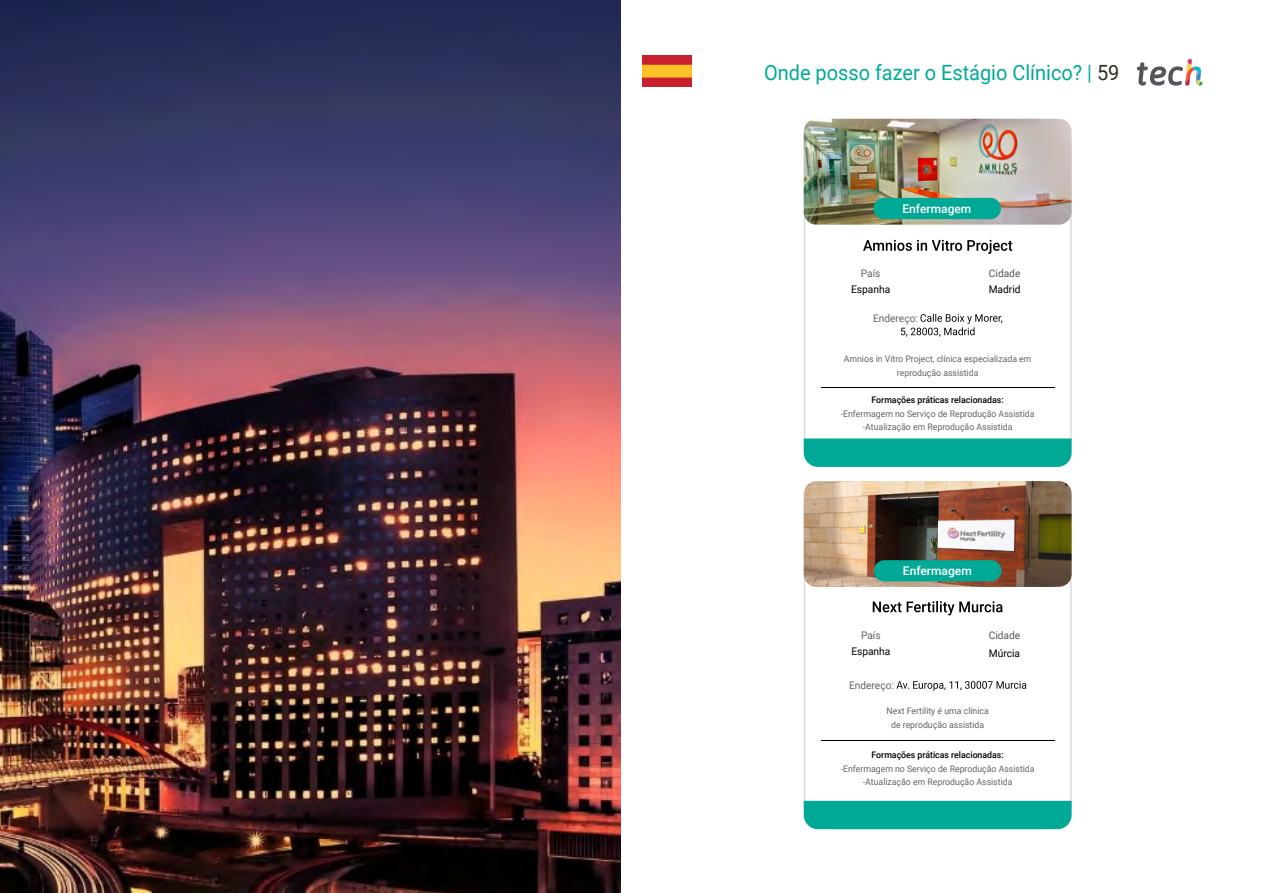
<style>
.page{position:relative;width:1263px;height:893px;background:#fff}
.page>*{position:absolute;margin:0;border:0;box-sizing:border-box;transform-origin:0 0}
.t1{font:21px "Roboto";color:#00aa97;scale:.95 1}
.t2{font:500 12px "Roboto";color:#fff}
.t3{font:10.5px "Roboto";color:#61646a}
.t4{font:10.5px "Roboto";color:#000}
.t5{font:10.5px "Roboto";color:#52555b}
.t6{font:9px/13.5px "Roboto";color:#61646a;text-align:center}
.t7{font:500 9px "Roboto";color:#000}
.s1{color:#312e20}
</style>
<div class="page">
<img style="left:0;top:0;width:621px;height:893px">
<svg style="left:1137px;top:59px;width:65px;height:27px"></svg>
<img style="left:642px;top:56px;width:49px;height:30px">
<svg style="left:803px;top:118px;width:269px;height:339px"></svg>
<img style="left:804px;top:119px;width:267px;height:106px">
<div style="left:873px;top:198px;width:128px;height:21px;background:#00a996;border-radius:11px"></div>
<svg style="left:804px;top:438px;width:267px;height:29px;background:#07ab99"></svg>
<hr style="left:821px;top:387px;width:233px;height:1px;background:#000">
<svg style="left:863px;top:240px;width:149px;height:14px"></svg>
<svg style="left:901px;top:314px;width:101px;height:23px"></svg>
<svg style="left:803px;top:490px;width:269px;height:340px"></svg>
<img style="left:804px;top:481px;width:267px;height:106px">
<div style="left:874px;top:560px;width:127px;height:21px;background:#00a996;border-radius:11px"></div>
<div style="left:804px;top:801px;width:267px;height:28px;background:#00a996"></div>
<hr style="left:821px;top:740px;width:233px;height:1px;background:#000">
<svg style="left:873px;top:601px;width:130px;height:14px"></svg>
<svg style="left:896px;top:681px;width:130px;height:10px"></svg>
<h1 class="t1" style="left:764px;top:57px;width:376px">Onde posso fazer o Estágio Clínico? | <span class="s1">59</span></h1>
<h2 class="t2" style="left:902px;top:200px;width:70px">Enfermagem</h2>
<p class="t3" style="left:861px;top:266px;width:21px">País</p>
<p class="t4" style="left:851px;top:282px;width:41px">Espanha</p>
<p class="t5" style="left:989px;top:266px;width:33px">Cidade</p>
<p class="t4" style="left:989px;top:282px;width:33px">Madrid</p>
<p class="t3" style="left:873px;top:311px;width:46px">Endereço:</p>
<p class="t6" style="left:844px;top:352px;width:189px">Amnios in Vitro Project, clínica especializada em reprodução assistida</p>
<p class="t7" style="left:872px;top:394px;width:134px">Formações práticas relacionadas:</p>
<p class="t6" style="left:841px;top:406px;width:195px">-Enfermagem no Serviço de Reprodução Assistida -Atualização em Reprodução Assistida</p>
<h2 class="t2" style="left:903px;top:563px;width:70px">Enfermagem</h2>
<p class="t3" style="left:861px;top:628px;width:21px">País</p>
<p class="t4" style="left:851px;top:644px;width:41px">Espanha</p>
<p class="t5" style="left:989px;top:628px;width:33px">Cidade</p>
<p class="t4" style="left:989px;top:646px;width:33px">Múrcia</p>
<p class="t3" style="left:849px;top:678px;width:46px">Endereço:</p>
<p class="t6" style="left:886px;top:704px;width:104px">Next Fertility é uma clínica de reprodução assistida</p>
<p class="t7" style="left:872px;top:749px;width:134px">Formações práticas relacionadas:</p>
<p class="t6" style="left:841px;top:761px;width:195px">-Enfermagem no Serviço de Reprodução Assistida -Atualização em Reprodução Assistida</p>
</div>
